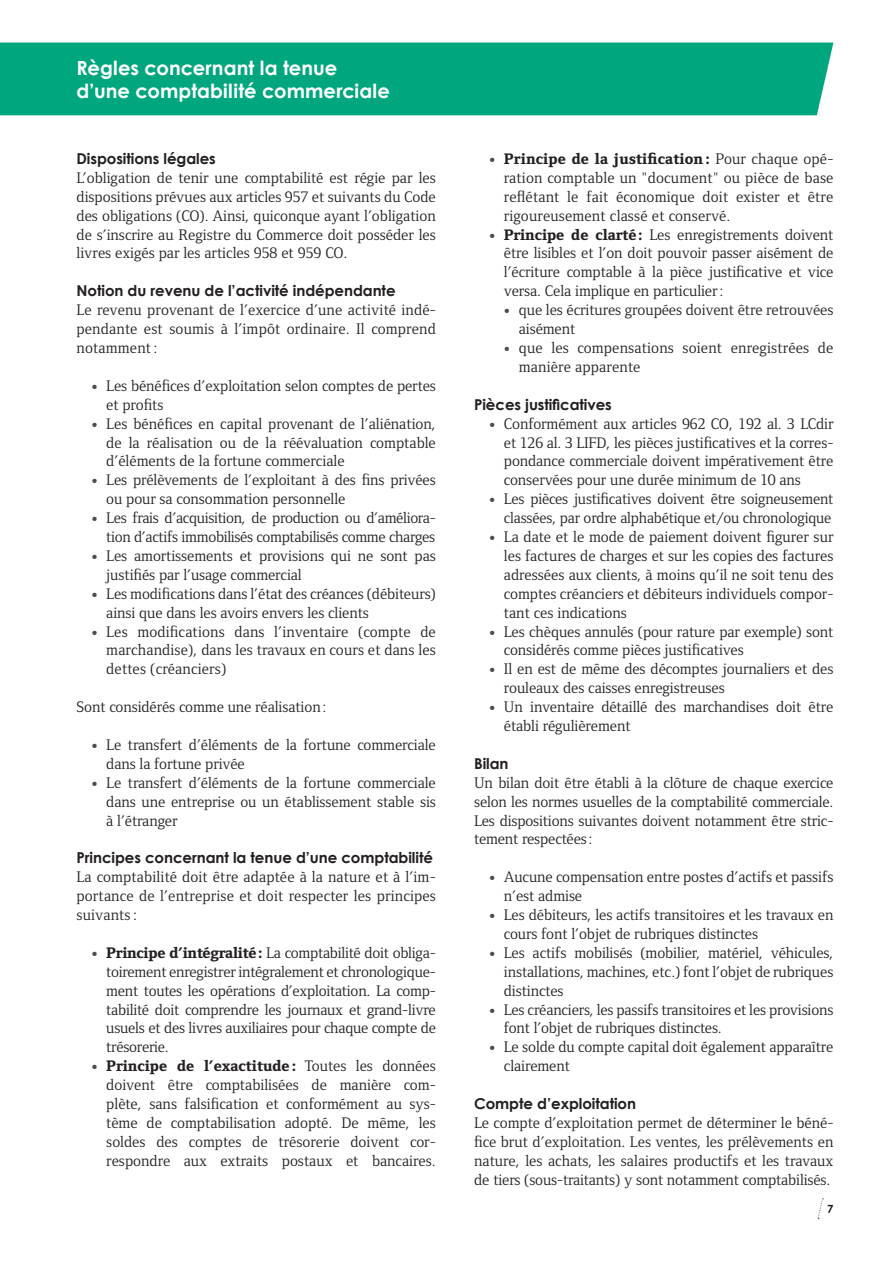
<style>
.page{position:relative;width:893px;height:1263px;background:#fff}
.page>*{position:absolute;margin:0;border:0;box-sizing:border-box;transform-origin:0 0}
.TITRE_HAUT_DE_PAGE{font:700 19.5px "Century Gothic";letter-spacing:.005em;color:#fff}
.TEXTE_COURANT{font:15.75px/18.9px "Foundry Form Serif";letter-spacing:-.005em;color:#231f20;text-align:justify}
.TITRE_TEXTE_COURANT{font:700 15px "Century Gothic";letter-spacing:-.005em;color:#231f20}
.t1{font:700 11.25px "Century Gothic";color:#231f20}
.s1{font-family:"Cambria";font-size:14.25px;color:#4b4c4d}
.s2{font-weight:800}
</style>
<div class="page">
<svg style="left:817px;top:1198px;width:6px;height:21px"></svg>
<div style="left:0;top:43px;width:833px;height:72px;background:#00a77e"></div>
<p class="TITRE_HAUT_DE_PAGE" style="left:77px;top:55px;width:262px">Règles concernant la tenue</p>
<p class="TITRE_HAUT_DE_PAGE" style="left:77px;top:79px;width:315px">d’une comptabilité commerciale</p>
<p class="TITRE_TEXTE_COURANT" style="left:77px;top:149px;width:141px">Dispositions légales</p>
<p class="TEXTE_COURANT" style="left:77px;top:168px;width:361px">L’obligation de tenir une comptabilité est régie par les dispositions prévues aux articles 957 et suivants du Code des obligations (CO). Ainsi, quiconque ayant l’obligation de s’inscrire au Registre du Commerce doit posséder les livres exigés par les articles 958 et 959 CO.</p>
<p class="TITRE_TEXTE_COURANT" style="left:77px;top:281px;width:321px">Notion du revenu de l’activité indépendante</p>
<p class="TEXTE_COURANT" style="left:77px;top:300px;width:361px">Le revenu provenant de l’exercice d’une activité indé&shy;pendante est soumis à l’impôt ordinaire. Il comprend notamment:</p>
<p class="TEXTE_COURANT" style="left:106px;top:376px;width:331px;text-indent:-15px"><span class="s1">•</span> Les bénéfices d’exploitation selon comptes de pertes et profits</p>
<p class="TEXTE_COURANT" style="left:106px;top:414px;width:331px;text-indent:-15px"><span class="s1">•</span> Les bénéfices en capital provenant de l’aliénation, de la réalisation ou de la réévaluation comptable d’éléments de la fortune commerciale</p>
<p class="TEXTE_COURANT" style="left:106px;top:471px;width:331px;text-indent:-15px"><span class="s1">•</span> Les prélèvements de l’exploitant à des fins privées ou pour sa consommation personnelle</p>
<p class="TEXTE_COURANT" style="left:91px;top:508px;width:346px;text-align:right"><span class="s1">•</span> Les frais d’acquisition, de production ou d’améliora&shy;tion d’actifs immobilisés comptabilisés comme charges</p>
<p class="TEXTE_COURANT" style="left:106px;top:546px;width:331px;text-indent:-15px"><span class="s1">•</span> Les amortissements et provisions qui ne sont pas justifiés par l’usage commercial</p>
<p class="TEXTE_COURANT" style="left:106px;top:584px;width:331px;text-indent:-15px"><span class="s1">•</span> Les modifications dans l’état des créances (débiteurs) ainsi que dans les avoirs envers les clients</p>
<p class="TEXTE_COURANT" style="left:106px;top:622px;width:331px;text-indent:-15px"><span class="s1">•</span> Les modifications dans l’inventaire (compte de marchandise), dans les travaux en cours et dans les dettes (créanciers)</p>
<p class="TEXTE_COURANT" style="left:77px;top:697px;width:251px">Sont considérés comme une réalisation:</p>
<p class="TEXTE_COURANT" style="left:106px;top:735px;width:331px;text-indent:-15px"><span class="s1">•</span> Le transfert d’éléments de la fortune commerciale dans la fortune privée</p>
<p class="TEXTE_COURANT" style="left:106px;top:773px;width:331px;text-indent:-15px"><span class="s1">•</span> Le transfert d’éléments de la fortune commerciale dans une entreprise ou un établissement stable sis à l’étranger</p>
<p class="TITRE_TEXTE_COURANT" style="left:77px;top:848px;width:358px">Principes concernant la tenue d’une comptabilité</p>
<p class="TEXTE_COURANT" style="left:77px;top:867px;width:361px">La comptabilité doit être adaptée à la nature et à l’im&shy;portance de l’entreprise et doit respecter les principes suivants:</p>
<p class="TEXTE_COURANT" style="left:106px;top:943px;width:331px;text-indent:-15px"><span class="s1">•</span> <span class="s2">Principe d’intégralité:</span> La comptabilité doit obliga&shy;toirement enregistrer intégralement et chronologique&shy;ment toutes les opérations d’exploitation. La comp&shy;tabilité doit comprendre les journaux et grand-livre usuels et des livres auxiliaires pour chaque compte de trésorerie.</p>
<p class="TEXTE_COURANT" style="left:106px;top:1056px;width:331px;text-indent:-15px"><span class="s1">•</span> <span class="s2">Principe de l’exactitude:</span> Toutes les données doivent être comptabilisées de manière com&shy;plète, sans falsification et conformément au sys&shy;tème de comptabilisation adopté. De même, les soldes des comptes de trésorerie doivent cor&shy;respondre aux extraits postaux et bancaires.</p>
<p class="TEXTE_COURANT" style="left:504px;top:149px;width:331px;text-indent:-15px"><span class="s1">•</span> <span class="s2">Principe de la justification:</span> Pour chaque opé&shy;ration comptable un "document" ou pièce de base reflétant le fait économique doit exister et être rigoureusement classé et conservé.</p>
<p class="TEXTE_COURANT" style="left:504px;top:225px;width:331px;text-indent:-15px"><span class="s1">•</span> <span class="s2">Principe de clarté:</span> Les enregistrements doivent être lisibles et l’on doit pouvoir passer aisément de l’écriture comptable à la pièce justificative et vice versa. Cela implique en particulier:</p>
<p class="TEXTE_COURANT" style="left:519px;top:300px;width:316px;text-indent:-15px"><span class="s1">•</span> que les écritures groupées doivent être retrouvées aisément</p>
<p class="TEXTE_COURANT" style="left:519px;top:338px;width:316px;text-indent:-15px"><span class="s1">•</span> que les compensations soient enregistrées de manière apparente</p>
<p class="TITRE_TEXTE_COURANT" style="left:474px;top:395px;width:139px">Pièces justificatives</p>
<p class="TEXTE_COURANT" style="left:504px;top:414px;width:331px;text-indent:-15px"><span class="s1">•</span> Conformément aux articles 962 CO, 192 al. 3 LCdir et 126 al. 3 LIFD, les pièces justificatives et la corres&shy;pondance commerciale doivent impérativement être conservées pour une durée minimum de 10 ans</p>
<p class="TEXTE_COURANT" style="left:489px;top:489px;width:346px;text-align:right"><span class="s1">•</span> Les pièces justificatives doivent être soigneusement classées, par ordre alphabétique et/ou chronologique</p>
<p class="TEXTE_COURANT" style="left:504px;top:527px;width:331px;text-indent:-15px"><span class="s1">•</span> La date et le mode de paiement doivent figurer sur les factures de charges et sur les copies des factures adressées aux clients, à moins qu’il ne soit tenu des comptes créanciers et débiteurs individuels compor&shy;tant ces indications</p>
<p class="TEXTE_COURANT" style="left:504px;top:622px;width:331px;text-indent:-15px"><span class="s1">•</span> Les chèques annulés (pour rature par exemple) sont considérés comme pièces justificatives</p>
<p class="TEXTE_COURANT" style="left:504px;top:660px;width:331px;text-indent:-15px"><span class="s1">•</span> Il en est de même des décomptes journaliers et des rouleaux des caisses enregistreuses</p>
<p class="TEXTE_COURANT" style="left:504px;top:697px;width:331px;text-indent:-15px"><span class="s1">•</span> Un inventaire détaillé des marchandises doit être établi régulièrement</p>
<p class="TITRE_TEXTE_COURANT" style="left:474px;top:754px;width:36px">Bilan</p>
<p class="TEXTE_COURANT" style="left:474px;top:773px;width:361px">Un bilan doit être établi à la clôture de chaque exercice selon les normes usuelles de la comptabilité commerciale.<br>Les dispositions suivantes doivent notamment être stric&shy;tement respectées:</p>
<p class="TEXTE_COURANT" style="left:504px;top:867px;width:331px;text-indent:-15px"><span class="s1">•</span> Aucune compensation entre postes d’actifs et passifs n’est admise</p>
<p class="TEXTE_COURANT" style="left:504px;top:905px;width:331px;text-indent:-15px"><span class="s1">•</span> Les débiteurs, les actifs transitoires et les travaux en cours font l’objet de rubriques distinctes</p>
<p class="TEXTE_COURANT" style="left:504px;top:943px;width:331px;text-indent:-15px"><span class="s1">•</span> Les actifs mobilisés (mobilier, matériel, véhicules, installations, machines, etc.) font l’objet de rubriques distinctes</p>
<p class="TEXTE_COURANT" style="left:504px;top:1000px;width:331px;text-indent:-15px"><span class="s1">•</span> Les créanciers, les passifs transitoires et les provisions font l’objet de rubriques distinctes.</p>
<p class="TEXTE_COURANT" style="left:504px;top:1038px;width:331px;text-indent:-15px"><span class="s1">•</span> Le solde du compte capital doit également apparaître clairement</p>
<p class="TITRE_TEXTE_COURANT" style="left:474px;top:1094px;width:163px">Compte d’exploitation</p>
<p class="TEXTE_COURANT" style="left:474px;top:1113px;width:361px">Le compte d’exploitation permet de déterminer le béné&shy;fice brut d’exploitation. Les ventes, les prélèvements en nature, les achats, les salaires productifs et les travaux de tiers (sous-traitants) y sont notamment comptabilisés.</p>
<p class="t1" style="left:827px;top:1202px;width:8px">7</p>
</div>
